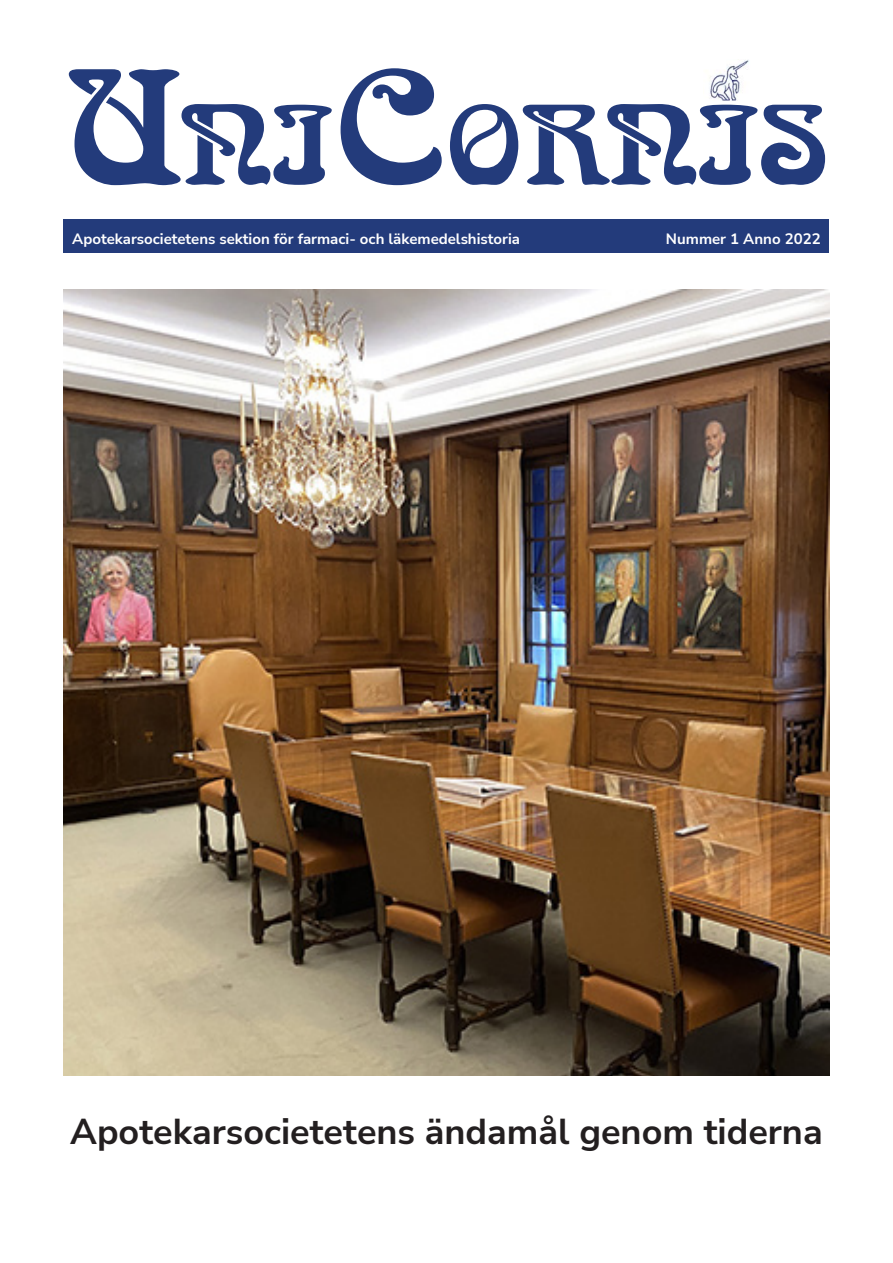
<style>
.page{position:relative;width:893px;height:1263px;background:#fff}
.page>*{position:absolute;margin:0;border:0;box-sizing:border-box;transform-origin:0 0}
.t1{font:111px "Arnold Boecklin";color:#233b7b;scale:1.08 1}
.Rubrik{font:700 36px "Nunito Sans";color:#231f20}
.t2{font:700 15px "Nunito Sans";color:#fff}
.s1{font-size:160.5px}
</style>
<div class="page">
<img style="left:709px;top:60px;width:40px;height:40px">
<div style="left:64px;top:220px;width:765px;height:33px;background:#233b7b"></div>
<img style="left:64px;top:290px;width:765px;height:786px">
<p class="t1" style="left:64px;top:83px;width:710px"><span class="s1">U</span>NI<span class="s1">C</span>ORNIS</p>
<p class="t2" style="left:72px;top:228px;width:449px">Apotekarsocietetens sektion för farmaci- och läkemedelshistoria</p>
<p class="t2" style="left:666px;top:228px;width:156px">Nummer 1 Anno 2022</p>
<p class="Rubrik" style="left:70px;top:1106px;width:754px">Apotekarsocietetens ändamål genom tiderna</p>
</div>
